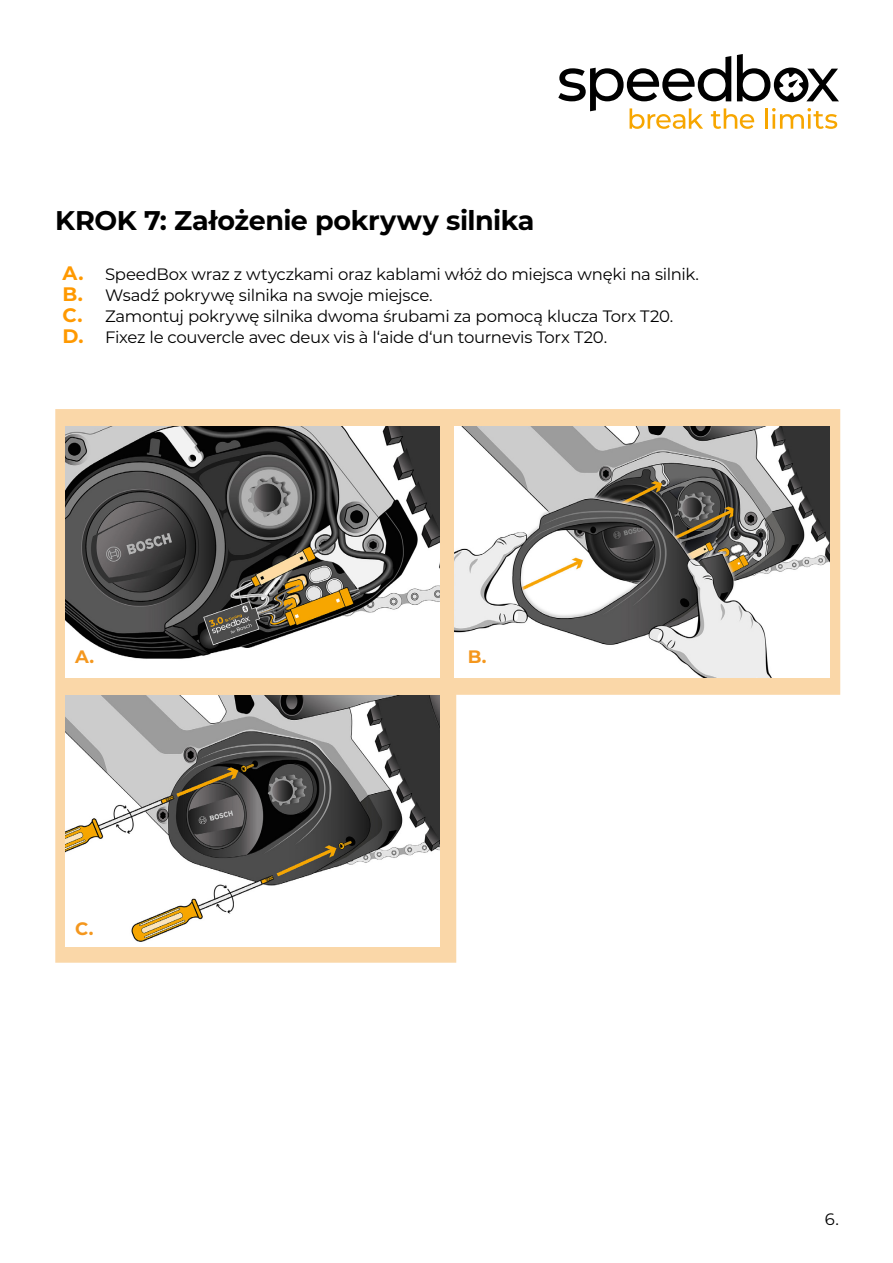
<style>
.page{position:relative;width:893px;height:1263px;background:#fff}
.page>*{position:absolute;margin:0;border:0;box-sizing:border-box;transform-origin:0 0}
.Krok_nadpis{font:700 27px "Montserrat";letter-spacing:-.015em;color:#000}
.t1{font:700 18px "Montserrat";color:#f4971e}
.t2{font:16.5px "Montserrat";letter-spacing:-.02em;color:#000}
.s1{font-weight:700;font-size:19.5px;color:#f90}
</style>
<div class="page">
<svg style="left:558px;top:54px;width:281px;height:75px"></svg>
<svg style="left:55px;top:409px;width:785px;height:554px"></svg>
<img style="left:65px;top:427px;width:374px;height:251px">
<img style="left:455px;top:426px;width:374px;height:251px">
<img style="left:65px;top:696px;width:374px;height:250px">
<p class="Krok_nadpis" style="left:55px;top:201px;width:481px">KROK 7: Założenie pokrywy silnika</p>
<p class="t2" style="left:63px;top:263px;width:638px"><span class="s1">A.</span> SpeedBox wraz z wtyczkami oraz kablami włóż do miejsca wnęki na silnik.</p>
<p class="t2" style="left:63px;top:284px;width:372px"><span class="s1">B.</span> Wsadź pokrywę silnika na swoje miejsce.</p>
<p class="t2" style="left:63px;top:305px;width:612px"><span class="s1">C.</span> Zamontuj pokrywę silnika dwoma śrubami za pomocą klucza Torx T20.</p>
<p class="t2" style="left:63px;top:326px;width:546px"><span class="s1">D.</span> Fixez le couvercle avec deux vis à l‘aide d‘un tournevis Torx T20.</p>
<p class="t1" style="left:75px;top:644px;width:21px">A.</p>
<p class="t1" style="left:75px;top:916px;width:20px">C.</p>
<p class="t1" style="left:468px;top:644px;width:20px">B.</p>
<p class="t2" style="left:825px;top:1207px;width:15px">6.</p>
</div>
